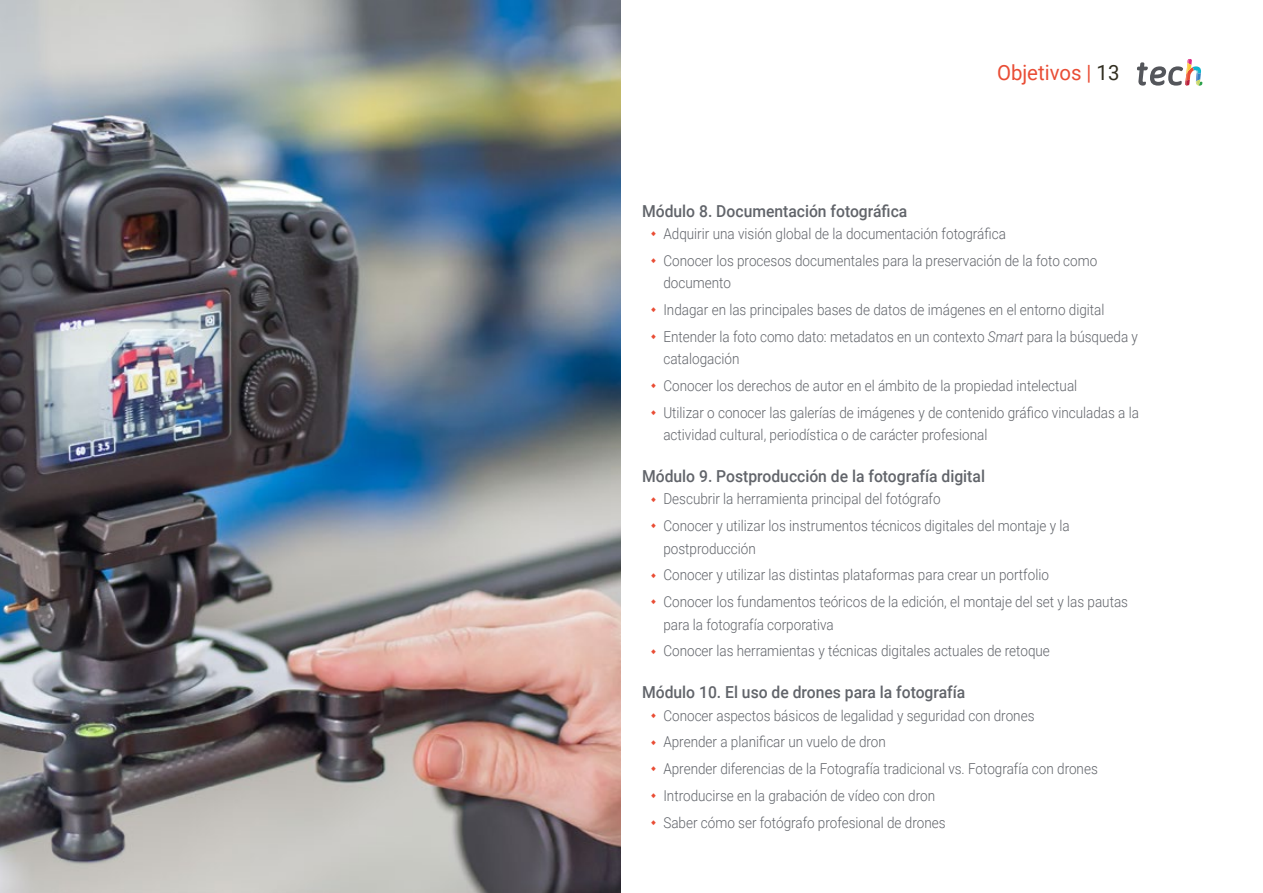
<style>
.page{position:relative;width:1263px;height:893px;background:#fff}
.page>*{position:absolute;margin:0;border:0;box-sizing:border-box;transform-origin:0 0}
.t1{font:21px "Roboto";color:#e94d35}
.t2{font:500 16.5px "Roboto";color:#61646a;scale:.95 1}
.t3{font:300 15px/26.7px "Roboto";color:#61646a;scale:.9 1}
.s1{color:#312e20}
.s2{font-style:italic}
</style>
<div class="page">
<img style="left:0;top:0;width:621px;height:893px">
<svg style="left:1137px;top:59px;width:65px;height:27px"></svg>
<h1 class="t1" style="left:997px;top:57px;width:124px">Objetivos | <span class="s1">13</span></h1>
<p class="t2" style="left:642px;top:199px;width:281px">Módulo 8. Documentación fotográfica</p>
<p class="t3" style="left:663px;top:220px;width:483px">Adquirir una visión global de la documentación fotográfica<br>Conocer los procesos documentales para la preservación de la foto como</p>
<p class="t3" style="left:663px;top:269px;width:529px">documento<br>Indagar en las principales bases de datos de imágenes en el entorno digital<br>Entender la foto como dato: metadatos en un contexto <span class="s2">Smart</span> para la búsqueda y</p>
<p class="t3" style="left:663px;top:345px;width:530px">catalogación<br>Conocer los derechos de autor en el ámbito de la propiedad intelectual<br>Utilizar o conocer las galerías de imágenes y de contenido gráfico vinculadas a la</p>
<p class="t3" style="left:663px;top:421px;width:362px">actividad cultural, periodística o de carácter profesional</p>
<p class="t2" style="left:642px;top:465px;width:362px">Módulo 9. Postproducción de la fotografía digital</p>
<p class="t3" style="left:663px;top:485px;width:453px">Descubrir la herramienta principal del fotógrafo<br>Conocer y utilizar los instrumentos técnicos digitales del montaje y la</p>
<p class="t3" style="left:663px;top:534px;width:518px">postproducción<br>Conocer y utilizar las distintas plataformas para crear un portfolio<br>Conocer los fundamentos teóricos de la edición, el montaje del set y las pautas</p>
<p class="t3" style="left:663px;top:610px;width:431px">para la fotografía corporativa<br>Conocer las herramientas y técnicas digitales actuales de retoque</p>
<p class="t2" style="left:642px;top:681px;width:342px">Módulo 10. El uso de drones para la fotografía</p>
<p class="t3" style="left:663px;top:701px;width:484px">Conocer aspectos básicos de legalidad y seguridad con drones<br>Aprender a planificar un vuelo de dron<br>Aprender diferencias de la Fotografía tradicional vs. Fotografía con drones Introducirse en la grabación de vídeo con dron<br>Saber cómo ser fotógrafo profesional de drones</p>
</div>
